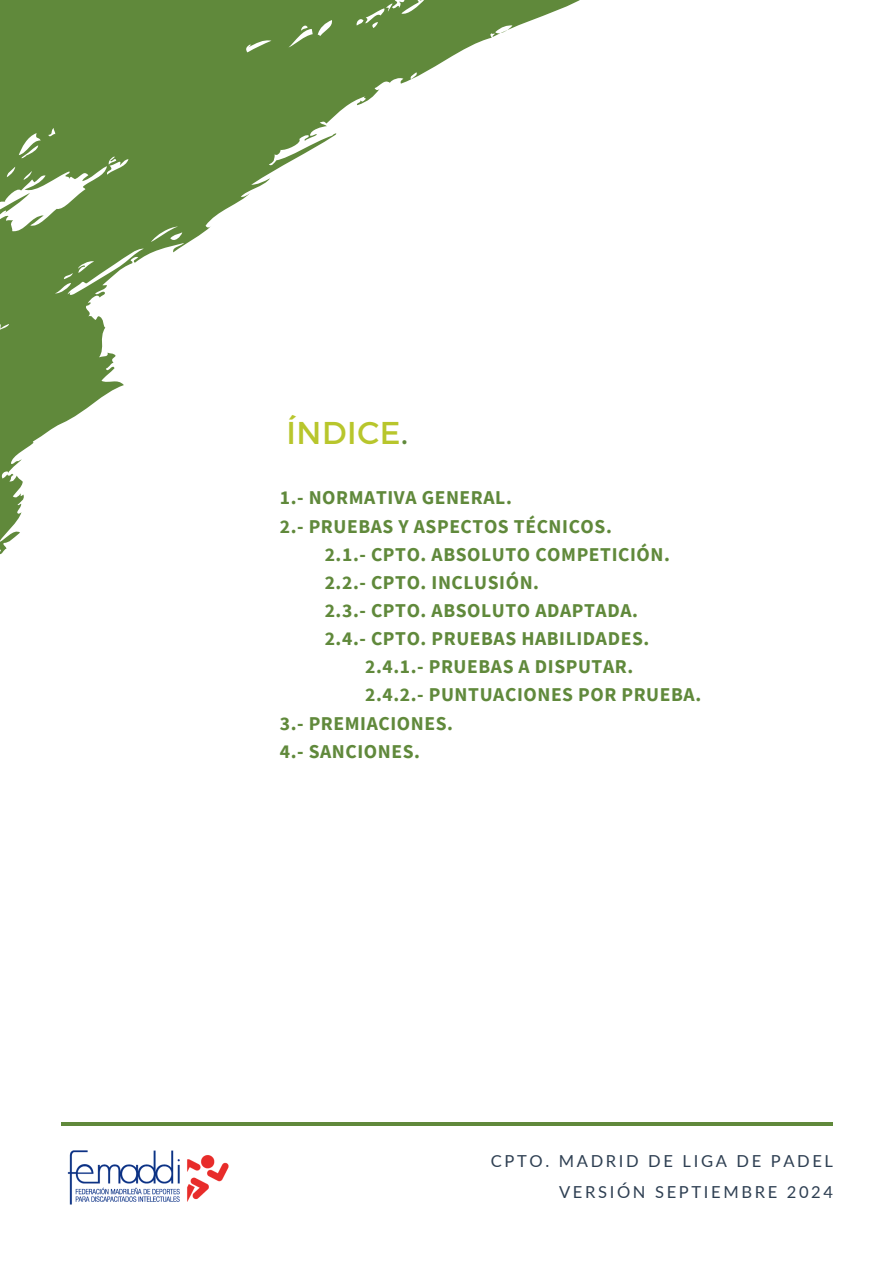
<style>
.page{position:relative;width:893px;height:1264px;background:#fff}
.page>*{position:absolute;margin:0;border:0;box-sizing:border-box;transform-origin:0 0}
.t1{font:31.5px "Montserrat";letter-spacing:.02em;color:#b8c62c}
.t2{font:700 19.5px "Source Sans Pro";letter-spacing:.03em;color:#60893b}
.t3{font:16.5px "Lato";letter-spacing:.16em;color:#2e3f52}
.s1{color:#60893b}
</style>
<div class="page">
<svg style="left:0;top:0;width:580px;height:555px"></svg>
<hr style="left:62px;top:1122px;width:770px;height:3px;background:#60893b">
<img style="left:67px;top:1150px;width:162px;height:55px">
<h1 class="t1" style="left:286px;top:412px;width:123px">ÍNDICE<span class="s1">.</span></h1>
<p class="t2" style="left:280px;top:485px;width:233px">1.- NORMATIVA GENERAL.</p>
<p class="t2" style="left:280px;top:513px;width:333px">2.- PRUEBAS Y ASPECTOS TÉCNICOS.</p>
<p class="t2" style="left:325px;top:541px;width:347px">2.1.- CPTO. ABSOLUTO COMPETICIÓN.</p>
<p class="t2" style="left:325px;top:569px;width:216px">2.2.- CPTO. INCLUSIÓN.</p>
<p class="t2" style="left:325px;top:598px;width:315px">2.3.- CPTO. ABSOLUTO ADAPTADA.</p>
<p class="t2" style="left:325px;top:626px;width:326px">2.4.- CPTO. PRUEBAS HABILIDADES.</p>
<p class="t2" style="left:365px;top:654px;width:269px">2.4.1.- PRUEBAS A DISPUTAR.</p>
<p class="t2" style="left:365px;top:682px;width:337px">2.4.2.- PUNTUACIONES POR PRUEBA.</p>
<p class="t2" style="left:280px;top:710px;width:175px">3.- PREMIACIONES.</p>
<p class="t2" style="left:280px;top:738px;width:142px">4.- SANCIONES.</p>
<p class="t3" style="left:491px;top:1150px;width:344px">CPTO. MADRID DE LIGA DE PADEL</p>
<p class="t3" style="left:559px;top:1181px;width:275px">VERSIÓN SEPTIEMBRE 2024</p>
</div>
